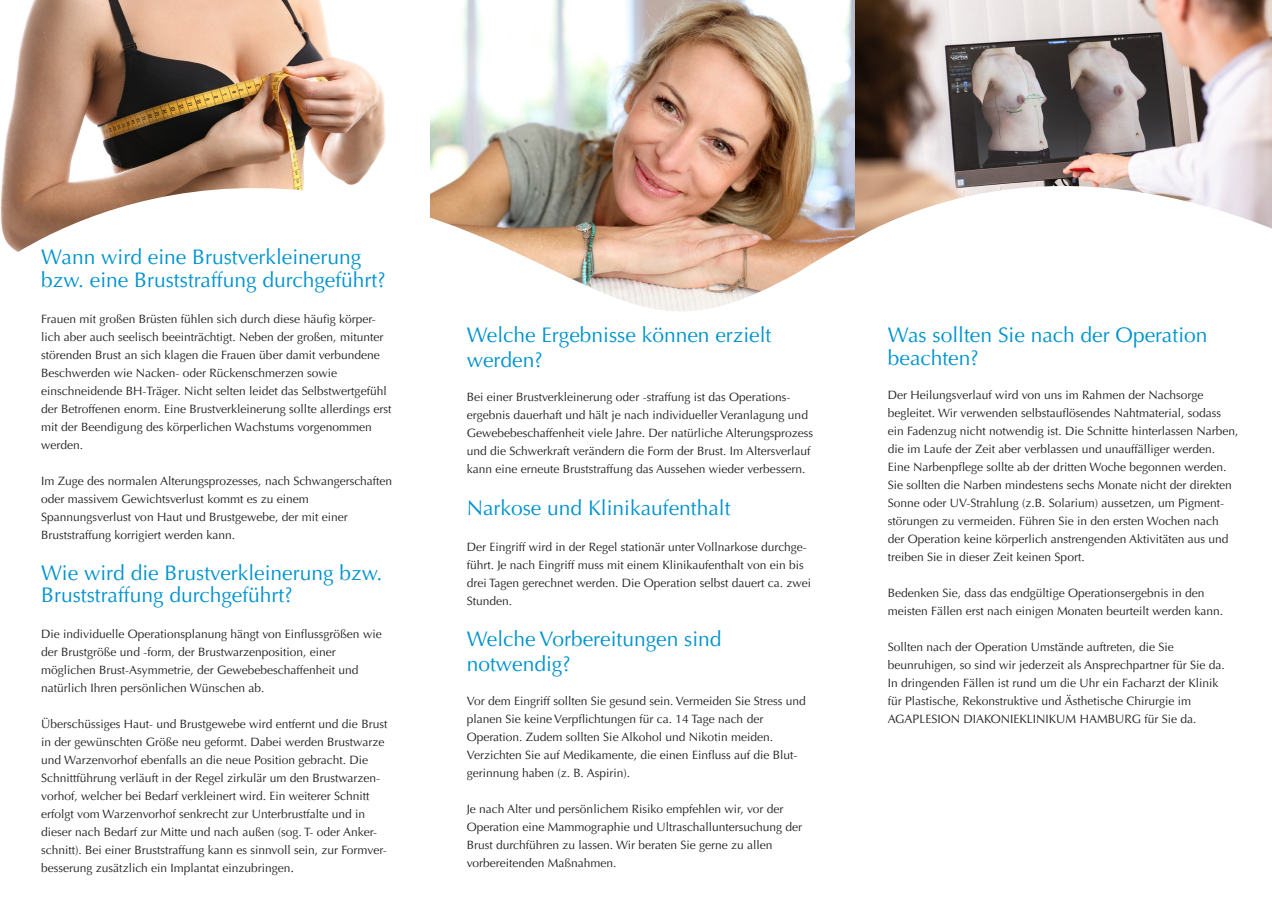
<style>
.page{position:relative;width:1272px;height:902px;background:#fff}
.page>*{position:absolute;margin:0;border:0;box-sizing:border-box;transform-origin:0 0}
.Überschrift{font:21px/22.5px "Optima LT";color:#0093d0}
.Überschrift-2{font:12px/18px "Optima LT";color:#231f20}
.Text{font:12px/18px "Optima LT";color:#231f20}
.s1{font-size:13.5px}
</style>
<div class="page">
<img style="left:434px;top:0;width:421px;height:116px">
<img style="left:855px;top:0;width:416px;height:116px">
<img style="left:10px;top:0;width:375px;height:116px">
<img style="left:0;top:116px;width:1271px;height:195px">
<p class="Überschrift" style="left:41px;top:246px;width:346px">Wann wird eine Brustverkleinerung bzw. eine Bruststraffung durchgeführt?</p>
<p class="Überschrift-2" style="left:41px;top:310px;width:343px">Frauen mit großen Brüsten fühlen sich durch diese häufig körper&shy;lich aber auch seelisch beeinträchtigt. Neben der großen, mitunter störenden Brust an sich klagen die Frauen über damit verbundene Beschwerden wie Nacken- oder Rückenschmerzen sowie</p>
<p class="Überschrift-2" style="left:41px;top:382px;width:351px">einschneidende BH-Träger. Nicht selten leidet das Selbstwertgefühl der Betroffenen enorm. Eine Brustverkleinerung sollte allerdings erst mit der Beendigung des körperlichen Wachstums vorgenommen werden.</p>
<p class="Überschrift-2" style="left:41px;top:472px;width:352px">Im Zuge des normalen Alterungsprozesses, nach Schwangerschaften oder massivem Gewichtsverlust kommt es zu einem</p>
<p class="Überschrift-2" style="left:41px;top:508px;width:308px">Spannungsverlust von Haut und Brustgewebe, der mit einer</p>
<p class="Überschrift-2" style="left:41px;top:526px;width:195px">Bruststraffung korrigiert werden kann.</p>
<p class="Überschrift" style="left:41px;top:561px;width:342px">Wie wird die Brustverkleinerung bzw.<br>Bruststraffung durchgeführt?</p>
<p class="Text" style="left:41px;top:625px;width:342px">Die individuelle Operationsplanung hängt von Einflussgrößen wie der Brustgröße und -form, der Brustwarzenposition, einer</p>
<p class="Text" style="left:41px;top:661px;width:318px">möglichen Brust-Asymmetrie, der Gewebebeschaffenheit und</p>
<p class="Text" style="left:41px;top:679px;width:225px">natürlich Ihren persönlichen Wünschen ab.</p>
<p class="Text" style="left:41px;top:715px;width:347px">Überschüssiges Haut- und Brustgewebe wird entfernt und die Brust in der gewünschten Größe neu geformt. Dabei werden Brustwarze und Warzenvorhof ebenfalls an die neue Position gebracht. Die Schnittführung verläuft in der Regel zirkulär um den Brustwarzen&shy;vorhof, welcher bei Bedarf verkleinert wird. Ein weiterer Schnitt</p>
<p class="Text" style="left:41px;top:805px;width:347px">erfolgt vom Warzenvorhof senkrecht zur Unterbrustfalte und in dieser nach Bedarf zur Mitte und nach außen (sog. T- oder Anker&shy;schnitt). Bei einer Bruststraffung kann es sinnvoll sein, zur Formver&shy;besserung zusätzlich ein Implantat einzubringen<span class="s1">.</span></p>
<p class="Überschrift" style="left:466px;top:324px;width:306px">Welche Ergebnisse können erzielt</p>
<p class="Überschrift" style="left:466px;top:349px;width:77px">werden?</p>
<p class="Überschrift-2" style="left:466px;top:388px;width:348px">Bei einer Brustverkleinerung oder -straffung ist das Operations&shy;ergebnis dauerhaft und hält je nach individueller Veranlagung und Gewebebeschaffenheit viele Jahre. Der natürliche Alterungsprozess und die Schwerkraft verändern die Form der Brust. Im Altersverlauf kann eine erneute Bruststraffung das Aussehen wieder verbessern.</p>
<p class="Überschrift" style="left:466px;top:497px;width:265px">Narkose und Klinikaufenthalt</p>
<p class="Überschrift-2" style="left:466px;top:538px;width:346px">Der Eingriff wird in der Regel stationär unter Vollnarkose durchge&shy;führt. Je nach Eingriff muss mit einem Klinikaufenthalt von ein bis drei Tagen gerechnet werden. Die Operation selbst dauert ca. zwei Stunden.</p>
<p class="Überschrift" style="left:466px;top:626px;width:256px;line-height:25.2px">Welche Vorbereitungen sind notwendig?</p>
<p class="Überschrift-2" style="left:466px;top:692px;width:341px">Vor dem Eingriff sollten Sie gesund sein. Vermeiden Sie Stress und planen Sie keine Verpflichtungen für ca. 14 Tage nach der</p>
<p class="Überschrift-2" style="left:466px;top:728px;width:308px">Operation. Zudem sollten Sie Alkohol und Nikotin meiden.</p>
<p class="Überschrift-2" style="left:466px;top:746px;width:332px">Verzichten Sie auf Medikamente, die einen Einfluss auf die Blut&shy;gerinnung haben (z. B. Aspirin).</p>
<p class="Überschrift-2" style="left:466px;top:800px;width:318px">Je nach Alter und persönlichem Risiko empfehlen wir, vor der</p>
<p class="Überschrift-2" style="left:466px;top:818px;width:337px">Operation eine Mammographie und Ultraschalluntersuchung der<br>Brust durchführen zu lassen. Wir beraten Sie gerne zu allen</p>
<p class="Überschrift-2" style="left:466px;top:854px;width:151px">vorbereitenden Maßnahmen.</p>
<p class="Überschrift" style="left:887px;top:324px;width:321px">Was sollten Sie nach der Operation beachten?</p>
<p class="Überschrift-2" style="left:887px;top:386px;width:352px">Der Heilungsverlauf wird von uns im Rahmen der Nachsorge begleitet. Wir verwenden selbstauflösendes Nahtmaterial, sodass ein Fadenzug nicht notwendig ist. Die Schnitte hinterlassen Narben, die im Laufe der Zeit aber verblassen und unauffälliger werden.<br>Eine Narbenpflege sollte ab der dritten Woche begonnen werden.<br>Sie sollten die Narben mindestens sechs Monate nicht der direkten Sonne oder UV-Strahlung (z.B. Solarium) aussetzen, um Pigment&shy;störungen zu vermeiden. Führen Sie in den ersten Wochen nach<br>der Operation keine körperlich anstrengenden Aktivitäten aus und treiben Sie in dieser Zeit keinen Sport.</p>
<p class="Überschrift-2" style="left:887px;top:584px;width:318px">Bedenken Sie, dass das endgültige Operationsergebnis in den</p>
<p class="Überschrift-2" style="left:887px;top:602px;width:337px">meisten Fällen erst nach einigen Monaten beurteilt werden kann.</p>
<p class="Überschrift-2" style="left:887px;top:638px;width:287px">Sollten nach der Operation Umstände auftreten, die Sie</p>
<p class="Überschrift-2" style="left:887px;top:656px;width:338px">beunruhigen, so sind wir jederzeit als Ansprechpartner für Sie da.</p>
<p class="Überschrift-2" style="left:887px;top:674px;width:332px">In dringenden Fällen ist rund um die Uhr ein Facharzt der Klinik</p>
<p class="Überschrift-2" style="left:887px;top:692px;width:310px">für Plastische, Rekonstruktive und Ästhetische Chirurgie im<br>AGAPLESION DIAKONIEKLINIKUM HAMBURG für Sie da.</p>
</div>
